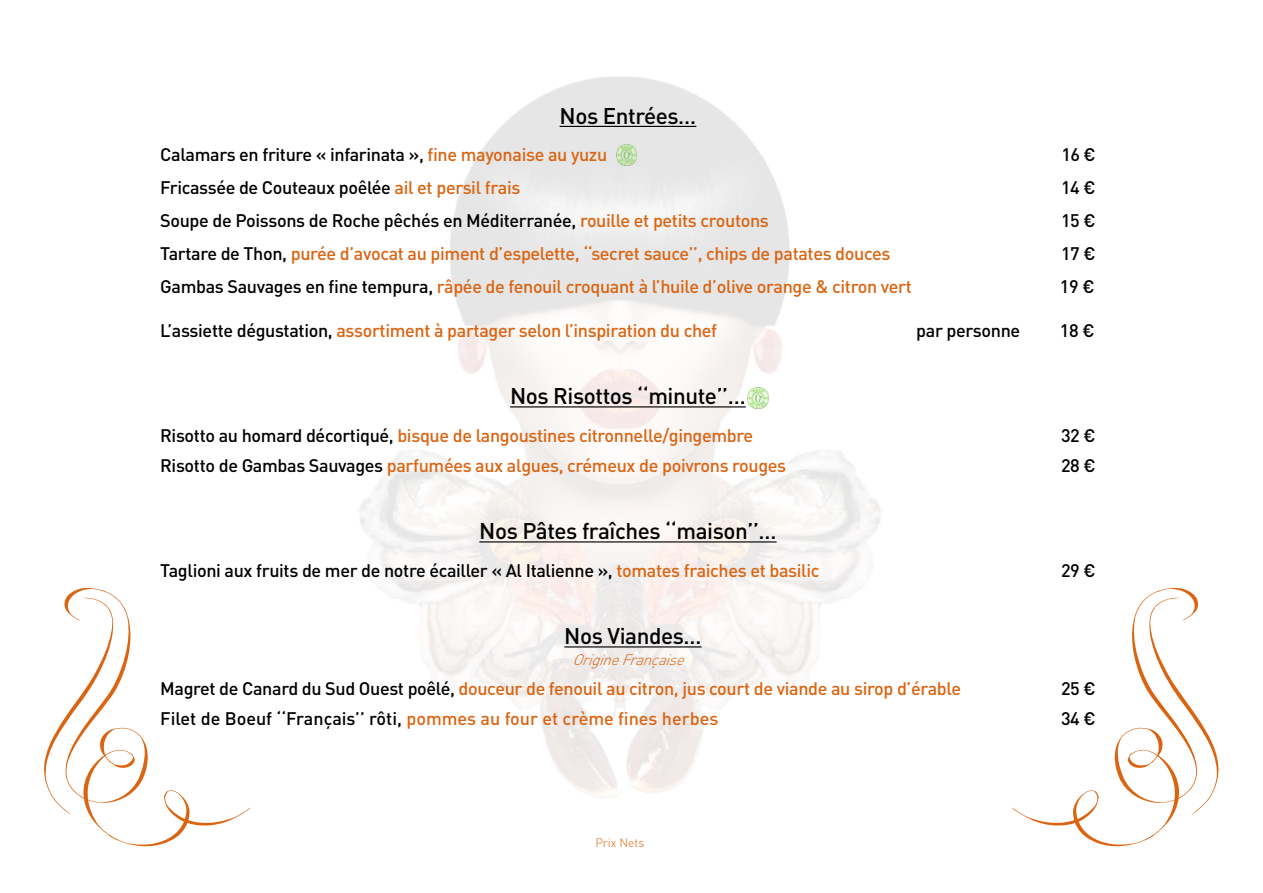
<style>
.page{position:relative;width:1263px;height:893px;background:#fff}
.page>*{position:absolute;margin:0;border:0;box-sizing:border-box;transform-origin:0 0}
.t1{font:500 22.5px "DIN Pro";letter-spacing:-.02em;color:#000}
.t2{font:500 18px "DIN Pro";letter-spacing:-.02em;color:#db6412}
.t3{font:500 18px "DIN Pro";letter-spacing:-.02em;color:#000}
.t4{font:500 18px "DIN Pro";color:#db6412}
.t5{font:italic 300 15px "DIN Pro";color:#db6412}
.t6{font:300 12px "DIN Pro";color:#db6412}
.s1{color:#db6412}
.s2{color:#000}
</style>
<div class="page">
<svg style="left:44px;top:587px;width:207px;height:260px"></svg>
<svg style="left:1012px;top:587px;width:207px;height:260px"></svg>
<hr style="left:560px;top:126px;width:136px;height:1px;background:#000">
<hr style="left:510px;top:406px;width:236px;height:1px;background:#000">
<hr style="left:479px;top:541px;width:298px;height:1px;background:#000">
<hr style="left:564px;top:646px;width:137px;height:1px;background:#000">
<img style="left:615px;top:144px;width:23px;height:22px">
<img style="left:747px;top:387px;width:22px;height:23px">
<p class="t1" style="left:560px;top:101px;width:138px">Nos Entrées…</p>
<p class="t3" style="left:160px;top:143px;width:448px">Calamars en friture « infarinata », <span class="s1">fine mayonaise au yuzu</span></p>
<p class="t3" style="left:1061px;top:143px;width:36px">16 €</p>
<p class="t3" style="left:160px;top:176px;width:362px">Fricassée de Couteaux poêlée <span class="s1">ail et persil frais</span></p>
<p class="t3" style="left:1061px;top:176px;width:36px">14 €</p>
<p class="t3" style="left:160px;top:209px;width:610px">Soupe de Poissons de Roche pêchés en Méditerranée, <span class="s1">rouille et petits croutons</span></p>
<p class="t3" style="left:1061px;top:209px;width:36px">15 €</p>
<p class="t2" style="left:160px;top:242px;width:732px"><span class="s2">Tartare de Thon,</span> purée d’avocat au piment d’espelette, ‘‘secret sauce’’, chips de patates douces</p>
<p class="t3" style="left:1061px;top:242px;width:36px">17 €</p>
<p class="t2" style="left:160px;top:275px;width:753px"><span class="s2">Gambas Sauvages en fine tempura,</span> râpée de fenouil croquant à l’huile d’olive orange &amp; citron vert</p>
<p class="t3" style="left:1060px;top:275px;width:36px">19 €</p>
<p class="t2" style="left:160px;top:319px;width:558px"><span class="s2">L’assiette dégustation,</span> assortiment à partager selon l’inspiration du chef</p>
<p class="t3" style="left:916px;top:319px;width:105px">par personne</p>
<p class="t3" style="left:1060px;top:319px;width:36px">18 €</p>
<p class="t1" style="left:510px;top:382px;width:237px">Nos Risottos ‘‘minute’’…</p>
<p class="t2" style="left:160px;top:424px;width:594px"><span class="s2">Risotto au homard décortiqué,</span> bisque de langoustines citronnelle/gingembre</p>
<p class="t3" style="left:1061px;top:424px;width:36px">32 €</p>
<p class="t2" style="left:160px;top:454px;width:628px"><span class="s2">Risotto de Gambas Sauvages</span> parfumées aux algues, crémeux de poivrons rouges</p>
<p class="t3" style="left:1061px;top:454px;width:36px">28 €</p>
<p class="t1" style="left:479px;top:517px;width:299px">Nos Pâtes fraîches ‘‘maison’’…</p>
<p class="t3" style="left:160px;top:559px;width:661px">Taglioni aux fruits de mer de notre écailler « Al Italienne », <span class="s1">tomates fraiches et basilic</span></p>
<p class="t3" style="left:1061px;top:559px;width:36px">29 €</p>
<p class="t1" style="left:564px;top:622px;width:139px">Nos Viandes…</p>
<p class="t5" style="left:572px;top:651px;width:119px">OrigineFrançaise</p>
<p class="t2" style="left:160px;top:677px;width:802px"><span class="s2">Magret de Canard du Sud Ouest poêlé,</span> douceur de fenouil au citron, jus court de viande au sirop d’érable</p>
<p class="t3" style="left:1061px;top:677px;width:36px">25 €</p>
<p class="t4" style="left:160px;top:707px;width:560px"><span class="s2">Filet de Boeuf ‘‘Français’’ rôti,</span> pommes au four et crème fines herbes</p>
<p class="t3" style="left:1061px;top:707px;width:36px">34 €</p>
<p class="t6" style="left:595px;top:835px;width:50px">Prix Nets</p>
</div>
